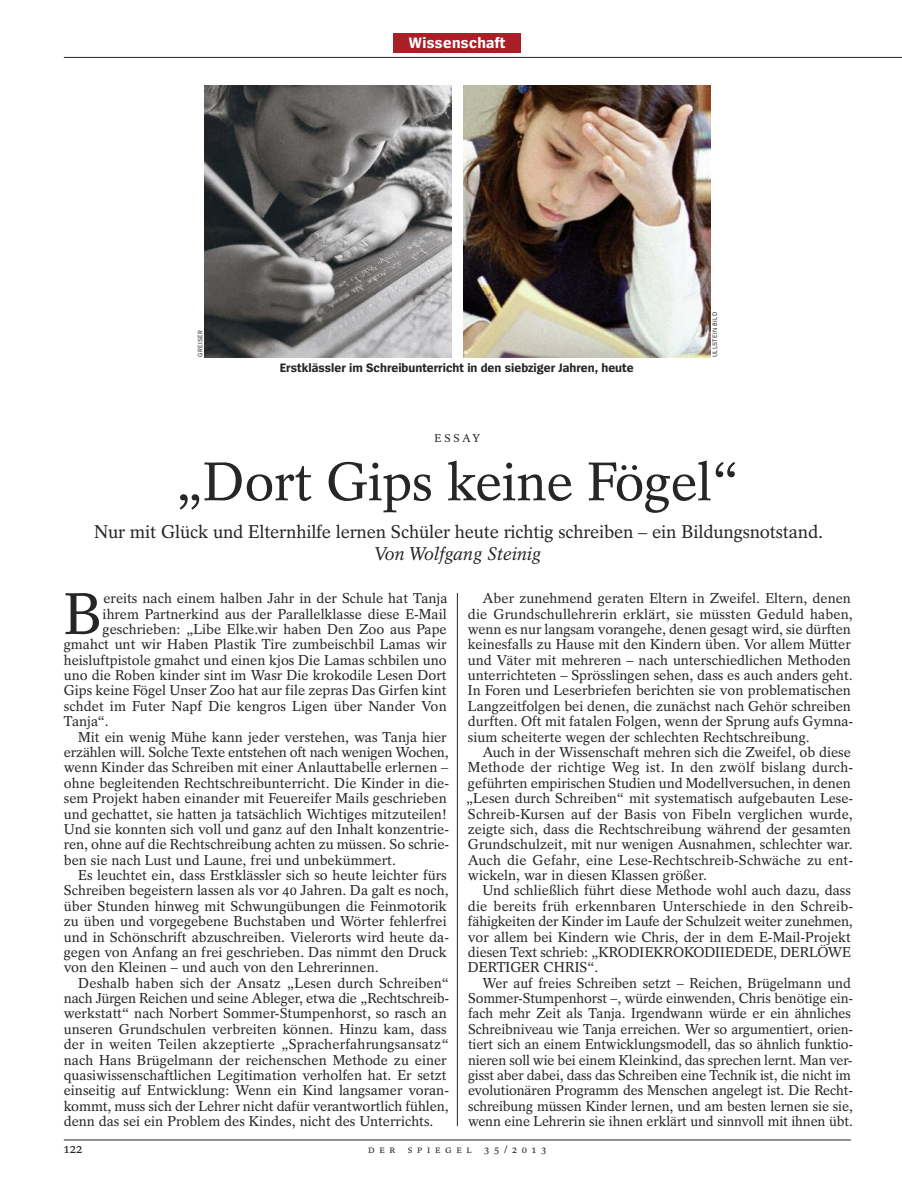
<style>
.page{position:relative;width:902px;height:1191px;background:#fff}
.page>*{position:absolute;margin:0;border:0;box-sizing:border-box;transform-origin:0 0}
.t1{font:58.35px "Spiegel Serif";color:#272627}
.t2{font:54px "Spiegel Serif";letter-spacing:-.01em;color:#272627}
.t3{font:18.3px "Spiegel Serif";letter-spacing:-.01em;color:#272627}
.t4{font:italic 18.3px "Spiegel Serif";letter-spacing:-.01em;color:#272627}
.t5{font:700 15.75px "Spiegel Sans";letter-spacing:.02em;color:#fff}
.t6{font:14.25px/15.5px "Spiegel Serif";color:#272627}
.t7{font:13.5px "Spiegel Serif";color:#272627}
.t8{font:700 12.75px "Spiegel Sans";color:#272627}
.t9{font:11.25px "Spiegel Serif";letter-spacing:.235em;color:#272627}
.t10{font:10.5px "Spiegel Serif";letter-spacing:.45em;color:#272627}
.t11{font:6.75px "Spiegel Sans";letter-spacing:.05em;color:#272627}
</style>
<div class="page">
<div style="left:393px;top:34px;width:128px;height:19px;background:#a91f26"></div>
<hr style="left:457px;top:593px;width:1px;height:533px;background:#272627">
<hr style="left:64px;top:1139px;width:786px;height:1px;background:#272627">
<hr style="left:64px;top:57px;width:837px;height:1px;background:#272627">
<svg style="left:204px;top:85px;width:247px;height:272px;background:#747474"></svg>
<img style="left:463px;top:85px;width:247px;height:272px">
<p class="t5" style="left:409px;top:37px;width:98px">Wissenschaft</p>
<p class="t11" style="left:198px;top:357px;width:28px;rotate:-90deg">GREISER</p>
<p class="t8" style="left:280px;top:363px;width:355px">Erstklässler im Schreibunterricht in den siebziger Jahren, heute</p>
<p class="t11" style="left:712px;top:357px;width:47px;rotate:-90deg">ULLSTEIN BILD</p>
<p class="t9" style="left:434px;top:434px;width:47px">ESSAY</p>
<h2 class="t2" style="left:175px;top:462px;width:566px">„Dort Gips keine Fögel“</h2>
<p class="t3" style="left:94px;top:525px;width:730px">Nur mit Glück und Elternhilfe lernen Schüler heute richtig schreiben – ein Bildungsnotstand.</p>
<p class="t4" style="left:374px;top:547px;width:169px">Von Wolfgang Steinig</p>
<h1 class="t1" style="left:64px;top:593px;width:40px">B</h1>
<p class="t6" style="left:103px;top:592px;width:345px">ereits nach einem halben Jahr in der Schule hat Tanja</p>
<p class="t6" style="left:103px;top:607px;width:345px">ihrem Partnerkind aus der Parallelklasse diese E-Mail</p>
<p class="t6" style="left:103px;top:623px;width:345px">geschrieben: „Libe Elke.wir haben Den Zoo aus Pape</p>
<p class="t6" style="left:64px;top:638px;width:384px">gmahct unt wir Haben Plastik Tire zumbeischbil Lamas wir</p>
<p class="t6" style="left:64px;top:653px;width:384px">heisluftpistole gmahct und einen kjos Die Lamas schbilen uno</p>
<p class="t6" style="left:64px;top:669px;width:384px">uno die Roben kinder sint im Wasr Die krokodile Lesen Dort</p>
<p class="t6" style="left:64px;top:684px;width:384px">Gips keine Fögel Unser Zoo hat aur file zepras Das Girfen kint</p>
<p class="t6" style="left:64px;top:699px;width:384px">schdet im Futer Napf Die kengros Ligen über Nander Von</p>
<p class="t6" style="left:64px;top:715px;width:47px">Tanja“.</p>
<p class="t6" style="left:78px;top:730px;width:370px">Mit ein wenig Mühe kann jeder verstehen, was Tanja hier</p>
<p class="t6" style="left:64px;top:746px;width:386px">erzählen will. Solche Texte entstehen oft nach wenigen Wochen,</p>
<p class="t6" style="left:64px;top:761px;width:386px">wenn Kinder das Schreiben mit einer Anlauttabelle erlernen –</p>
<p class="t6" style="left:64px;top:776px;width:387px">ohne begleitenden Rechtschreibunterricht. Die Kinder in die-</p>
<p class="t6" style="left:64px;top:792px;width:384px">sem Projekt haben einander mit Feuereifer Mails geschrieben</p>
<p class="t6" style="left:64px;top:807px;width:384px">und gechattet, sie hatten ja tatsächlich Wichtiges mitzuteilen!</p>
<p class="t6" style="left:64px;top:822px;width:387px">Und sie konnten sich voll und ganz auf den Inhalt konzentrie-</p>
<p class="t6" style="left:64px;top:838px;width:387px">ren, ohne auf die Rechtschreibung achten zu müssen. So schrie-</p>
<p class="t6" style="left:64px;top:853px;width:333px">ben sie nach Lust und Laune, frei und unbekümmert.</p>
<p class="t6" style="left:78px;top:869px;width:370px">Es leuchtet ein, dass Erstklässler sich so heute leichter fürs</p>
<p class="t6" style="left:64px;top:884px;width:386px">Schreiben begeistern lassen als vor 40 Jahren. Da galt es noch,</p>
<p class="t6" style="left:64px;top:899px;width:384px">über Stunden hinweg mit Schwungübungen die Feinmotorik</p>
<p class="t6" style="left:64px;top:915px;width:384px">zu üben und vorgegebene Buchstaben und Wörter fehlerfrei</p>
<p class="t6" style="left:64px;top:930px;width:387px">und in Schönschrift abzuschreiben. Vielerorts wird heute da-</p>
<p class="t6" style="left:64px;top:945px;width:384px">gegen von Anfang an frei geschrieben. Das nimmt den Druck</p>
<p class="t6" style="left:64px;top:961px;width:316px">von den Kleinen – und auch von den Lehrerinnen.</p>
<p class="t6" style="left:78px;top:976px;width:372px">Deshalb haben sich der Ansatz „Lesen durch Schreiben“</p>
<p class="t6" style="left:64px;top:992px;width:387px">nach Jürgen Reichen und seine Ableger, etwa die „Rechtschreib-</p>
<p class="t6" style="left:64px;top:1007px;width:384px">werkstatt“ nach Norbert Sommer-Stumpenhorst, so rasch an</p>
<p class="t6" style="left:64px;top:1022px;width:384px">unseren Grundschulen verbreiten können. Hinzu kam, dass</p>
<p class="t6" style="left:64px;top:1038px;width:387px">der in weiten Teilen akzeptierte „Spracherfahrungsansatz“</p>
<p class="t6" style="left:64px;top:1053px;width:384px">nach Hans Brügelmann der reichenschen Methode zu einer</p>
<p class="t6" style="left:64px;top:1068px;width:384px">quasiwissenschaftlichen Legitimation verholfen hat. Er setzt</p>
<p class="t6" style="left:64px;top:1084px;width:387px">einseitig auf Entwicklung: Wenn ein Kind langsamer voran-</p>
<p class="t6" style="left:64px;top:1099px;width:386px">kommt, muss sich der Lehrer nicht dafür verantwortlich fühlen,</p>
<p class="t6" style="left:64px;top:1115px;width:371px">denn das sei ein Problem des Kindes, nicht des Unterrichts.</p>
<p class="t6" style="left:468px;top:592px;width:387px;text-indent:14px">Aber zunehmend geraten Eltern in Zweifel. Eltern, denen die Grundschullehrerin erklärt, sie müssten Geduld haben, wenn es nur langsam vorangehe, denen gesagt wird, sie dürften keinesfalls zu Hause mit den Kindern üben. Vor allem Mütter und Väter mit mehreren – nach unterschiedlichen Methoden unterrichteten – Sprösslingen sehen, dass es auch anders geht.<br>In Foren und Leserbriefen berichten sie von problematischen Langzeitfolgen bei denen, die zunächst nach Gehör schreiben durften. Oft mit fatalen Folgen, wenn der Sprung aufs Gymna&shy;sium scheiterte wegen der schlechten Rechtschreibung.</p>
<p class="t6" style="left:465px;top:746px;width:389px;text-indent:17px">Auch in der Wissenschaft mehren sich die Zweifel, ob diese Methode der richtige Weg ist. In den zwölf bislang durch&shy;geführten empirischen Studien und Modellversuchen, in denen „Lesen durch Schreiben“ mit systematisch aufgebauten Lese-Schreib-Kursen auf der Basis von Fibeln verglichen wurde, zeigte sich, dass die Rechtschreibung während der gesamten Grundschulzeit, mit nur wenigen Ausnahmen, schlechter war.<br>Auch die Gefahr, eine Lese-Rechtschreib-Schwäche zu ent&shy;wickeln, war in diesen Klassen größer.</p>
<p class="t6" style="left:468px;top:884px;width:387px;text-indent:14px">Und schließlich führt diese Methode wohl auch dazu, dass die bereits früh erkennbaren Unterschiede in den Schreib&shy;fähigkeiten der Kinder im Laufe der Schulzeit weiter zunehmen, vor allem bei Kindern wie Chris, der in dem E-Mail-Projekt diesen Text schrieb: „KRODIEKROKODIIEDEDE, DERLÖWE DERTIGER CHRIS“.</p>
<p class="t6" style="left:468px;top:976px;width:386px;text-indent:14px">Wer auf freies Schreiben setzt – Reichen, Brügelmann und Sommer-Stumpenhorst –, würde einwenden, Chris benötige ein&shy;fach mehr Zeit als Tanja. Irgendwann würde er ein ähnliches Schreibniveau wie Tanja erreichen. Wer so argumentiert, orien&shy;tiert sich an einem Entwicklungsmodell, das so ähnlich funktio&shy;nieren soll wie bei einem Kleinkind, das sprechen lernt. Man ver&shy;gisst aber dabei, dass das Schreiben eine Technik ist, die nicht im evolutionären Programm des Menschen angelegt ist. Die Recht&shy;schreibung müssen Kinder lernen, und am besten lernen sie sie, wenn eine Lehrerin sie ihnen erklärt und sinnvoll mit ihnen übt.</p>
<p class="t7" style="left:64px;top:1143px;width:20px">122</p>
<p class="t10" style="left:368px;top:1145px;width:180px">DER SPIEGEL 35/2013</p>
</div>
